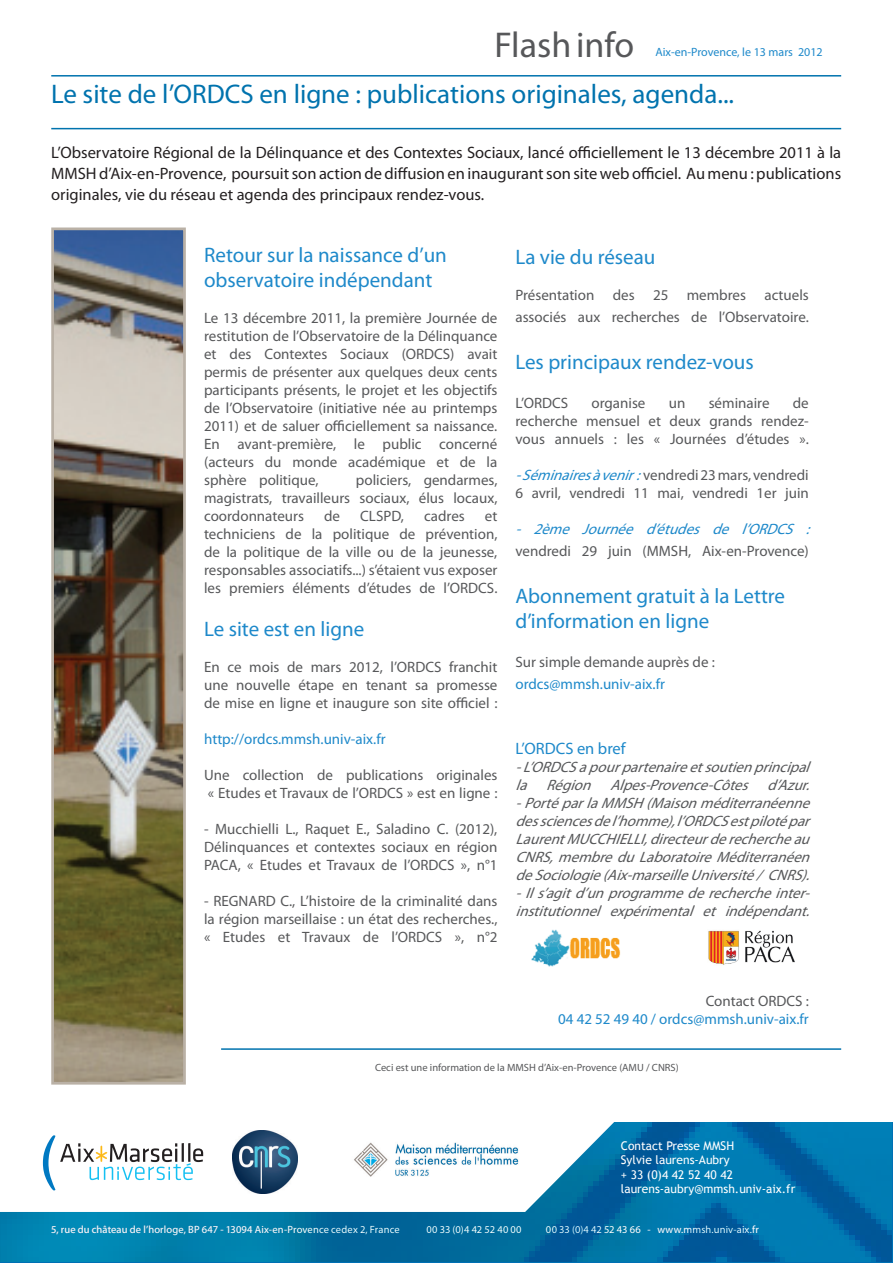
<style>
.page{position:relative;width:893px;height:1263px;background:#fff}
.page>*{position:absolute;margin:0;border:0;box-sizing:border-box;transform-origin:0 0}
.t1{font:36px "Myriad Pro";color:#57585a}
.t2{font:27px "Myriad Pro";color:#0073ae}
.t3{font:21px/25.2px "Myriad Pro";color:#1e89ca}
.t4{font:16.5px/21px "Myriad Pro";color:#231f20;text-align:justify}
.t5{font:16.5px "Myriad Pro";color:#1e89ca}
.t6{font:15px/18px "Myriad Pro";color:#57585a;text-align:justify}
.t7{font:italic 15px/18px "Myriad Pro";color:#57585a;text-align:justify}
.t8{font:15px "Myriad Pro";color:#1e89ca}
.t9{font:italic 15px "Myriad Pro";color:#1e89ca}
.t10{font:12px/14.4px "Trebuchet MS";color:#fff}
.t11{font:12px "Myriad Pro";color:#1e89ca}
.t12{font:10.5px "Myriad Pro";letter-spacing:.01em;color:#fff}
.t13{font:10.5px "Myriad Pro";color:#57585a}
.s1{font-style:italic;color:#1e89ca}
</style>
<div class="page">
<img style="left:0;top:1123px;width:891px;height:138px">
<hr style="left:51px;top:128px;width:790px;height:1px;background:#0073ae">
<hr style="left:51px;top:75px;width:790px;height:2px;background:#0073ae">
<img style="left:55px;top:231px;width:127px;height:849px">
<div style="left:51px;top:227px;width:135px;height:857px;border:3px solid #bab1a6"></div>
<hr style="left:221px;top:1048px;width:620px;height:2px;background:#0073ae">
<svg style="left:43px;top:1135px;width:160px;height:55px"></svg>
<img style="left:232px;top:1130px;width:66px;height:64px">
<img style="left:346px;top:1136px;width:180px;height:46px">
<img style="left:531px;top:930px;width:90px;height:37px">
<img style="left:708px;top:930px;width:87px;height:35px">
<h1 class="t1" style="left:494px;top:23px;width:142px">Flash info</h1>
<p class="t11" style="left:655px;top:45px;width:169px">Aix-en-Provence, le 13 mars 2012</p>
<h2 class="t2" style="left:51px;top:77px;width:685px">Le site de l’ORDCS en ligne : publications originales, agenda...</h2>
<p class="t4" style="left:51px;top:141px;width:791px">L’Observatoire Régional de la Délinquance et des Contextes Sociaux, lancé officiellement le 13 décembre 2011 à la MMSH d’Aix-en-Provence, poursuit son action de diffusion en inaugurant son site web officiel. Au menu : publications originales, vie du réseau et agenda des principaux rendez-vous.</p>
<h3 class="t3" style="left:204px;top:242px;width:244px">Retour sur la naissance d’un observatoire indépendant</h3>
<p class="t6" style="left:204px;top:309px;width:295px">Le 13 décembre 2011, la première Journée de restitution de l’Observatoire de la Délinquance et des Contextes Sociaux (ORDCS) avait permis de présenter aux quelques deux cents participants présents, le projet et les objectifs de l’Observatoire (initiative née au printemps 2011) et de saluer officiellement sa naissance.<br>En avant-première, le public concerné (acteurs du monde académique et de la sphère politique,</p>
<p class="t6" style="left:204px;top:471px;width:295px;text-indent:152px">policiers, gendarmes, magistrats, travailleurs sociaux, élus locaux, coordonnateurs</p>
<p class="t6" style="left:324px;top:507px;width:17px">de</p>
<p class="t6" style="left:360px;top:507px;width:45px">CLSPD,</p>
<p class="t6" style="left:424px;top:507px;width:42px">cadres</p>
<p class="t6" style="left:204px;top:507px;width:295px;text-indent:281px">et techniciens de la politique de prévention, de la politique de la ville ou de la jeunesse, responsables associatifs...) s’étaient vus exposer les premiers éléments d’études de l’ORDCS.</p>
<h3 class="t3" style="left:204px;top:616px;width:162px">Le site est en ligne</h3>
<p class="t6" style="left:204px;top:658px;width:295px">En ce mois de mars 2012, l’ORDCS franchit une nouvelle étape en tenant sa promesse de mise en ligne et inaugure son site officiel :</p>
<p class="t8" style="left:204px;top:730px;width:183px">http://ordcs.mmsh.univ-aix.fr</p>
<p class="t6" style="left:204px;top:766px;width:295px">Une collection de publications originales « Etudes et Travaux de l’ORDCS » est en ligne :</p>
<p class="t6" style="left:204px;top:820px;width:295px">- Mucchielli L., Raquet E., Saladino C. (2012), Délinquances et contextes sociaux en région PACA, « Etudes et Travaux de l’ORDCS », n°1</p>
<p class="t6" style="left:204px;top:892px;width:295px">- REGNARD C., L’histoire de la criminalité dans la région marseillaise : un état des recherches., « Etudes et Travaux de l’ORDCS », n°2</p>
<h3 class="t3" style="left:515px;top:244px;width:142px">La vie du réseau</h3>
<p class="t6" style="left:515px;top:284px;width:295px;line-height:21.6px">Présentation des 25 membres actuels associés aux recherches de l’Observatoire.</p>
<h3 class="t3" style="left:515px;top:348px;width:240px">Les principaux rendez-vous</h3>
<p class="t6" style="left:515px;top:394px;width:54px">L’ORDCS</p>
<p class="t6" style="left:592px;top:394px;width:55px">organise</p>
<p class="t6" style="left:669px;top:394px;width:18px">un</p>
<p class="t6" style="left:709px;top:394px;width:62px">séminaire</p>
<p class="t6" style="left:515px;top:394px;width:295px;text-indent:277px">de recherche mensuel et deux grands rendez&shy;vous annuels : les « Journées d’études ».</p>
<p class="t6" style="left:515px;top:466px;width:295px"><span class="s1">-Séminairesàvenir:</span>vendredi 23 mars, vendredi<br>6 avril, vendredi 11 mai, vendredi 1er juin</p>
<p class="t9" style="left:515px;top:520px;width:301px">- 2ème Journée d’études de l’ORDCS :</p>
<p class="t6" style="left:515px;top:541px;width:295px">vendredi 29 juin (MMSH, Aix-en-Provence)</p>
<h3 class="t3" style="left:515px;top:582px;width:271px">Abonnement gratuit à la Lettre d’information en ligne</h3>
<p class="t6" style="left:515px;top:653px;width:201px">Sur simple demande auprès de :</p>
<p class="t8" style="left:515px;top:675px;width:151px">ordcs@mmsh.univ-aix.fr</p>
<p class="t5" style="left:515px;top:738px;width:112px">L’ORDCS en bref</p>
<p class="t7" style="left:515px;top:757px;width:301px">-L’ORDCSapourpartenaireetsoutienprincipal la Région Alpes-Provence-Côtes d’Azur. -PortéparlaMMSH(Maisonméditerranéenne dessciencesdel’homme),l’ORDCSestpilotépar LaurentMUCCHIELLI,directeurderechercheau CNRS,membreduLaboratoireMéditerranéen deSociologie(Aix-marseilleUniversité/CNRS). -Ils’agitd’unprogrammederechercheinter&shy;institutionnel expérimental et indépendant.</p>
<p class="t6" style="left:706px;top:991px;width:105px">Contact ORDCS :</p>
<p class="t8" style="left:558px;top:1009px;width:252px">04 42 52 49 40 / ordcs@mmsh.univ-aix.fr</p>
<p class="t13" style="left:375px;top:1061px;width:305px">Ceci est une information de la MMSH d’Aix-en-Provence (AMU / CNRS)</p>
<p class="t10" style="left:621px;top:1138px;width:176px">Contact Presse MMSH<br>Sylvie laurens-Aubry<br>+ 33 (0)4 42 52 40 42 laurens-aubry@mmsh.univ-aix.fr</p>
<p class="t12" style="left:51px;top:1223px;width:350px">5, rue du château de l’horloge, BP 647 - 13094 Aix-en-Provence cedex 2, France</p>
<p class="t12" style="left:426px;top:1223px;width:97px">00 33 (0)4 42 52 40 00</p>
<p class="t12" style="left:546px;top:1223px;width:214px">00 33 (0)4 42 52 43 66 - www.mmsh.univ-aix.fr</p>
</div>
